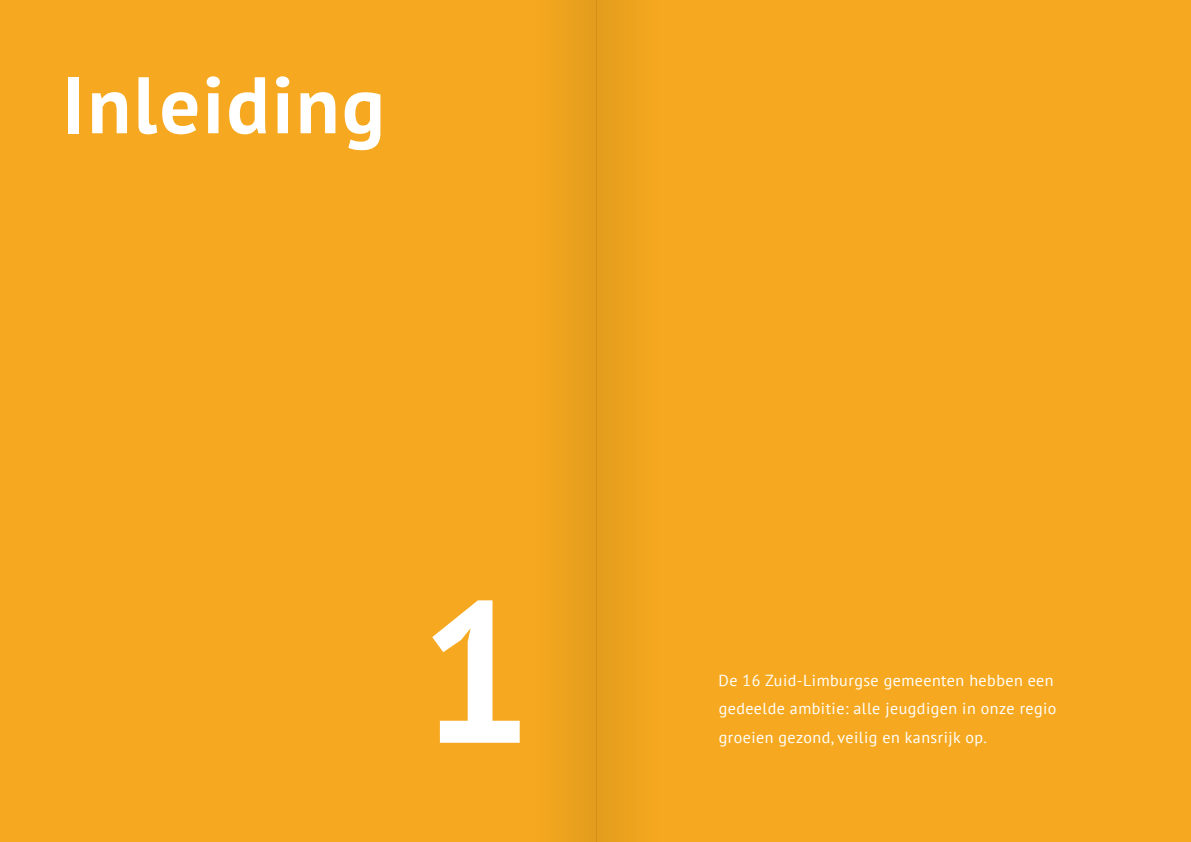
<style>
.page{position:relative;width:1191px;height:842px;background:#f6a920}
.page>*{position:absolute;margin:0;border:0;box-sizing:border-box;transform-origin:0 0}
.t1{font:700 200px "PT Sans";color:#fff}
.t2{font:700 80px "PT Sans";letter-spacing:.03em;color:#fff}
.t3{font:16px/28.4px "PT Sans";letter-spacing:.03em;color:#fff}
</style>
<div class="page">
<div style="left:533px;top:0;width:63px;height:842px;background:#eda31e"></div>
<div style="left:596px;top:0;width:63px;height:842px;background:#eca21e"></div>
<h2 class="t2" style="left:62px;top:52px;width:324px">Inleiding</h2>
<h1 class="t1" style="left:420px;top:539px;width:115px">1</h1>
<p class="t3" style="left:718px;top:666px;width:339px">De 16 Zuid-Limburgse gemeenten hebben een gedeelde ambitie: alle jeugdigen in onze regio</p>
<p class="t3" style="left:718px;top:722px;width:270px">groeien gezond, veilig en kansrijk op.</p>
</div>
